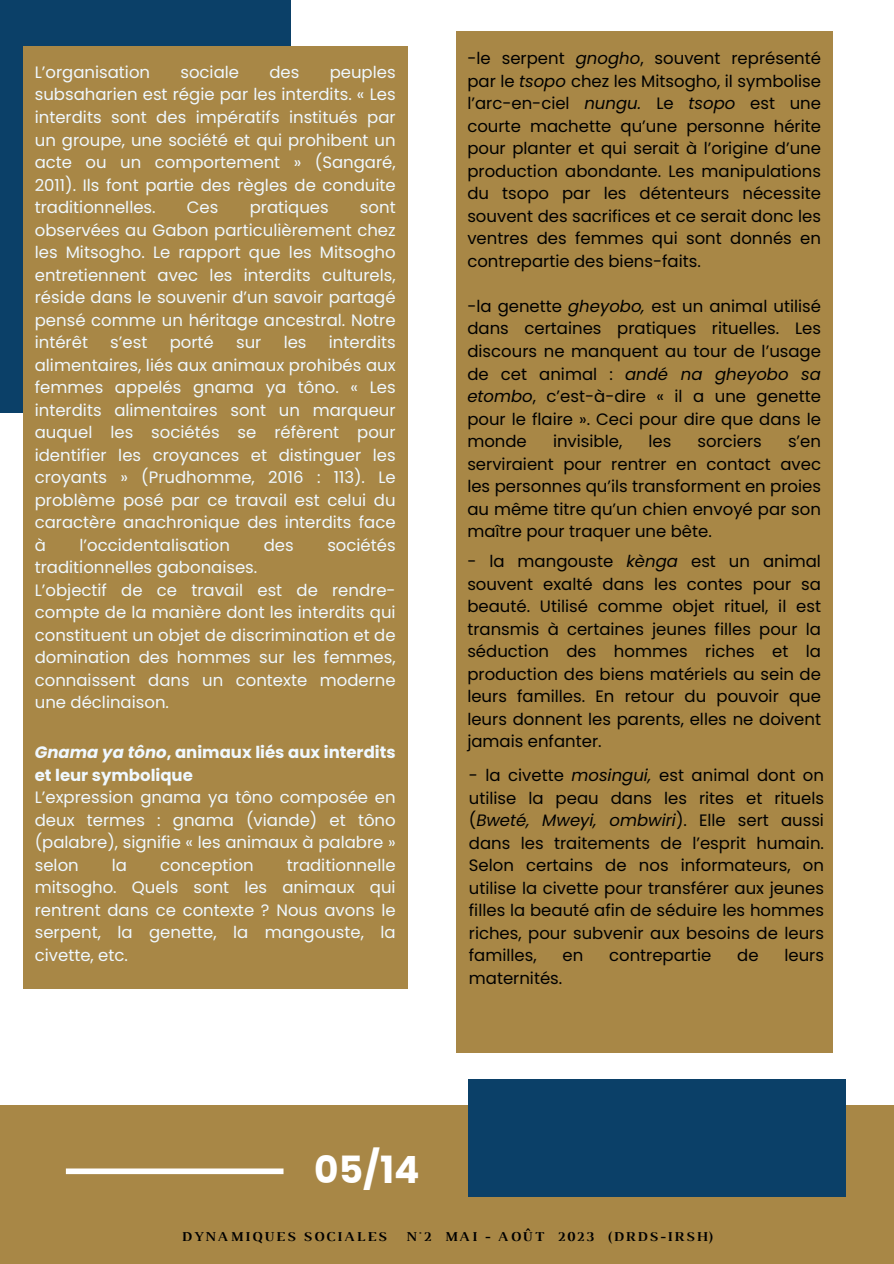
<style>
.page{position:relative;width:894px;height:1264px;background:#fff}
.page>*{position:absolute;margin:0;border:0;box-sizing:border-box;transform-origin:0 0}
.t1{font:700 37.5px "Poppins";color:#fff}
.t2{font:16.5px/22.5px "Poppins";color:#000;text-align:justify}
.t3{font:16.5px/22.5px "Poppins";color:#eff8ff;text-align:justify}
.t4{font:700 16.5px/22.5px "Poppins";color:#eff8ff}
.t5{font:700 13.95px "Luthier";letter-spacing:.14em;color:#000}
.s1{font-style:italic}
</style>
<div class="page">
<div style="left:455px;top:32px;width:377px;height:1020px;background:#a88746"></div>
<div style="left:0;top:0;width:290px;height:413px;background:#0b4068"></div>
<div style="left:0;top:1104px;width:893px;height:159px;background:#a88746"></div>
<div style="left:468px;top:1079px;width:377px;height:117px;background:#0b4068"></div>
<div style="left:66px;top:1168px;width:217px;height:6px;background:#fff"></div>
<div style="left:23px;top:46px;width:384px;height:942px;background:#a88746"></div>
<p class="t3" style="left:35px;top:61px;width:117px">L’organisation</p>
<p class="t3" style="left:180px;top:61px;width:60px">sociale</p>
<p class="t3" style="left:269px;top:61px;width:31px">des</p>
<p class="t3" style="left:35px;top:61px;width:362px;text-indent:295px">peuples subsaharien est régie par les interdits. « Les interdits sont des impératifs institués par un groupe, une société et qui prohibent un acte ou un comportement » (Sangaré, 2011). Ils font partie des règles de conduite traditionnelles.</p>
<p class="t3" style="left:187px;top:196px;width:33px">Ces</p>
<p class="t3" style="left:249px;top:196px;width:81px">pratiques</p>
<p class="t3" style="left:35px;top:196px;width:362px;text-indent:325px">sont observées au Gabon particulièrement chez les Mitsogho. Le rapport que les Mitsogho entretiennent avec les interdits culturels, réside dans le souvenir d’un savoir partagé pensé comme un héritage ancestral. Notre intérêt</p>
<p class="t3" style="left:110px;top:331px;width:39px">s’est</p>
<p class="t3" style="left:170px;top:331px;width:46px">porté</p>
<p class="t3" style="left:236px;top:331px;width:27px">sur</p>
<p class="t3" style="left:283px;top:331px;width:24px">les</p>
<p class="t3" style="left:35px;top:331px;width:362px;text-indent:294px">interdits alimentaires, liés aux animaux prohibés aux femmes appelés gnama ya tôno. « Les interdits alimentaires sont un marqueur auquel les sociétés se réfèrent pour identifier les croyances et distinguer les croyants » (Prudhomme, 2016 : 113). Le problème posé par ce travail est celui du caractère anachronique des interdits face à</p>
<p class="t3" style="left:80px;top:533px;width:152px">l’occidentalisation</p>
<p class="t3" style="left:264px;top:533px;width:31px">des</p>
<p class="t3" style="left:327px;top:533px;width:70px">sociétés</p>
<p class="t3" style="left:35px;top:556px;width:362px;text-align:left">traditionnelles gabonaises.<br>L’objectif de ce travail est de rendre&shy;compte de la manière dont les interdits qui constituent un objet de discrimination et de domination des hommes sur les femmes, connaissent dans un contexte moderne une déclinaison.</p>
<p class="t4" style="left:35px;top:741px;width:362px"><span class="s1">Gnama ya tôno</span>, animaux liés aux interdits et leur symbolique</p>
<p class="t3" style="left:35px;top:786px;width:362px">L’expression gnama ya tôno composée en deux termes : gnama (viande) et tôno (palabre), signifie « les animaux à palabre » selon</p>
<p class="t3" style="left:35px;top:853px;width:362px;text-indent:252px">traditionnelle mitsogho. Quels sont les animaux qui rentrent dans ce contexte ? Nous avons le serpent, la genette, la mangouste, la civette, etc.</p>
<p class="t3" style="left:112px;top:853px;width:17px">la</p>
<p class="t3" style="left:160px;top:853px;width:95px">conception</p>
<p class="t2" style="left:467px;top:47px;width:355px">-le serpent <span class="s1">gnogho</span>, souvent représenté par le <span class="s1">tsopo</span> chez les Mitsogho, il symbolise l’arc-en-ciel <span class="s1">nungu.</span> Le <span class="s1">tsopo</span> est une courte machette qu’une personne hérite pour planter et qui serait à l’origine d’une production abondante. Les manipulations du tsopo par les détenteurs nécessite souvent des sacrifices et ce serait donc les ventres des femmes qui sont donnés en contrepartie des biens-faits.</p>
<p class="t2" style="left:467px;top:295px;width:355px">-la genette <span class="s1">gheyobo,</span> est un animal utilisé dans certaines pratiques rituelles. Les discours ne manquent au tour de l’usage de cet animal : <span class="s1">andé na gheyobo sa etombo</span>, c’est-à-dire « il a une genette pour le flaire ». Ceci pour dire que dans le monde</p>
<p class="t2" style="left:553px;top:430px;width:71px">invisible,</p>
<p class="t2" style="left:648px;top:430px;width:24px">les</p>
<p class="t2" style="left:697px;top:430px;width:66px">sorciers</p>
<p class="t2" style="left:467px;top:430px;width:355px;text-indent:320px">s’en serviraient pour rentrer en contact avec les personnes qu’ils transforment en proies au même titre qu’un chien envoyé par son maître pour traquer une bête.</p>
<p class="t2" style="left:467px;top:550px;width:355px">- la mangouste <span class="s1">kènga</span> est un animal souvent exalté dans les contes pour sa beauté. Utilisé comme objet rituel, il est transmis à certaines jeunes filles pour la séduction des hommes riches et la production des biens matériels au sein de leurs familles. En retour du pouvoir que leurs donnent les parents, elles ne doivent jamais enfanter.</p>
<p class="t2" style="left:468px;top:764px;width:356px">- la civette <span class="s1">mosingui,</span> est animal dont on utilise la peau dans les rites et rituels (<span class="s1">Bweté, Mweyi, ombwiri</span>). Elle sert aussi dans les traitements de l’esprit humain.<br>Selon certains de nos informateurs, on utilise la civette pour transférer aux jeunes filles la beauté afin de séduire les hommes riches, pour subvenir aux besoins de leurs familles,</p>
<p class="t2" style="left:562px;top:944px;width:22px">en</p>
<p class="t2" style="left:609px;top:944px;width:104px">contrepartie</p>
<p class="t2" style="left:737px;top:944px;width:23px">de</p>
<p class="t2" style="left:784px;top:944px;width:41px">leurs</p>
<p class="t2" style="left:468px;top:966px;width:95px">maternités.</p>
<h1 class="t1" style="left:314px;top:1143px;width:107px">05/14</h1>
<p class="t5" style="left:182px;top:1231px;width:206px">DYNAMIQUES SOCIALES</p>
<p class="t5" style="left:405px;top:1231px;width:309px">N°2 MAI - AOÛT 2023 (DRDS-IRSH)</p>
</div>
